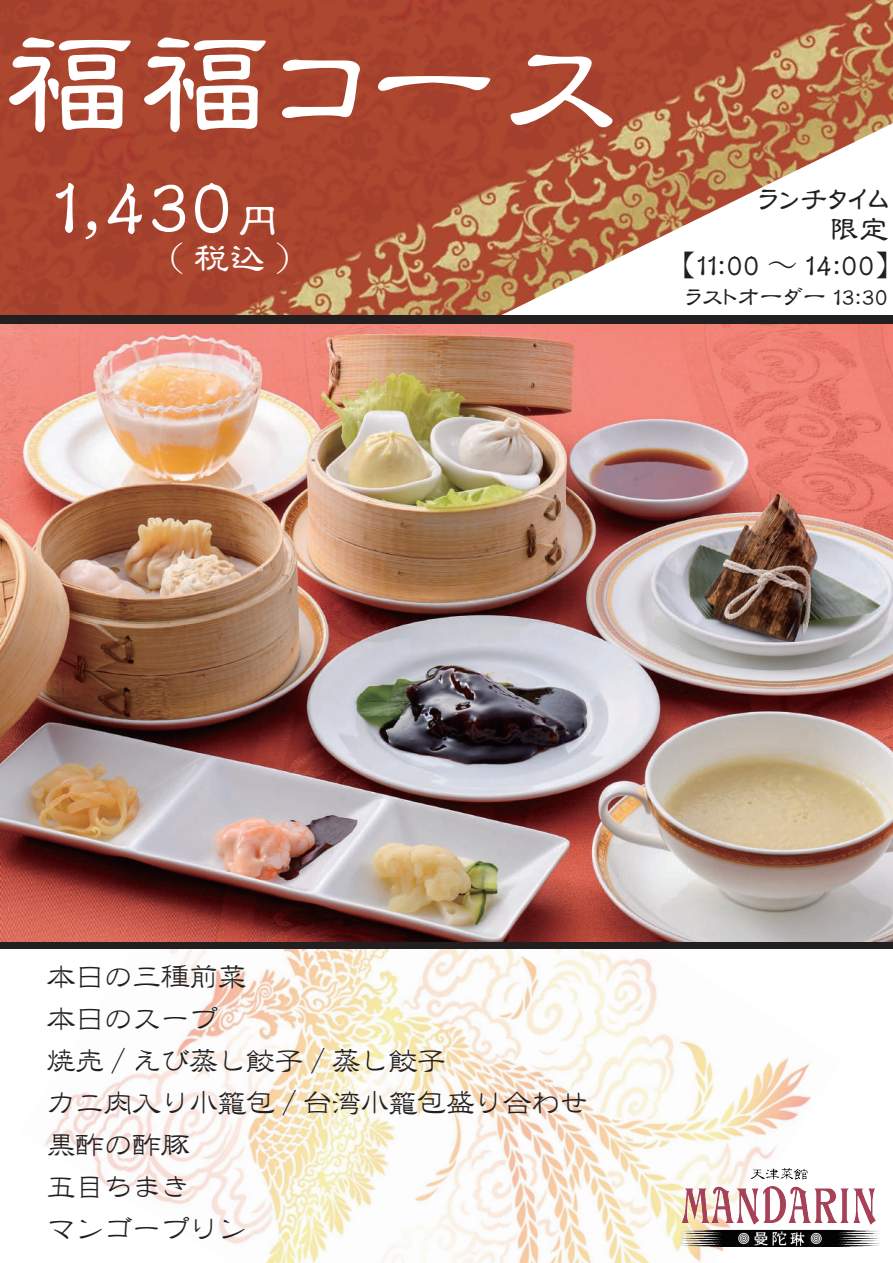
<style>
.page{position:relative;width:893px;height:1263px;background:#fff}
.page>*{position:absolute;margin:0;border:0;box-sizing:border-box;transform-origin:0 0}
.t1{font:135px "Leisu EGP4 Medium SJIS";color:#fff}
.t2{font:78px "Leisu EGP4 Medium SJIS";color:#fff}
.t3{font:36px "Leisu EGP4 Medium SJIS";color:#fff}
.t4{font:30px/30px "Leisu EGP4 Medium SJIS";color:#231f20;text-align:right}
.t5{font:28.5px/42px "HG Takahashi Reishotai";color:#231f20}
.t6{font:24px "Leisu EGP4 Medium SJIS";color:#231f20}
.s1{font-size:48px}
</style>
<div class="page">
<img style="left:1px;top:1px;width:891px;height:315px">
<svg style="left:45px;top:949px;width:824px;height:313px"></svg>
<img style="left:680px;top:1168px;width:200px;height:78px">
<div style="left:0;top:316px;width:893px;height:633px;background:#231f20"></div>
<img style="left:0;top:325px;width:893px;height:617px">
<h1 class="t1" style="left:4px;top:18px;width:618px">福福コース</h1>
<h2 class="t2" style="left:52px;top:167px;width:281px">1,430<span class="s1">円　</span></h2>
<p class="t3" style="left:164px;top:241px;width:169px">( 税込 )　</p>
<p class="t4" style="left:758px;top:184px;width:133px">ランチタイム限定</p>
<p class="t4" style="left:678px;top:249px;width:217px">【11:00 ～ 14:00】</p>
<p class="t6" style="left:686px;top:285px;width:204px">ラストオーダー 13:30</p>
<p class="t5" style="left:47px;top:956px;width:543px">本日の三種前菜<br>本日のスープ<br>焼売 / えび蒸し餃子 / 蒸し餃子<br>カニ肉入り小籠包 / 台湾小籠包盛り合わせ黒酢の酢豚<br>五目ちまき<br>マンゴープリン</p>
</div>
